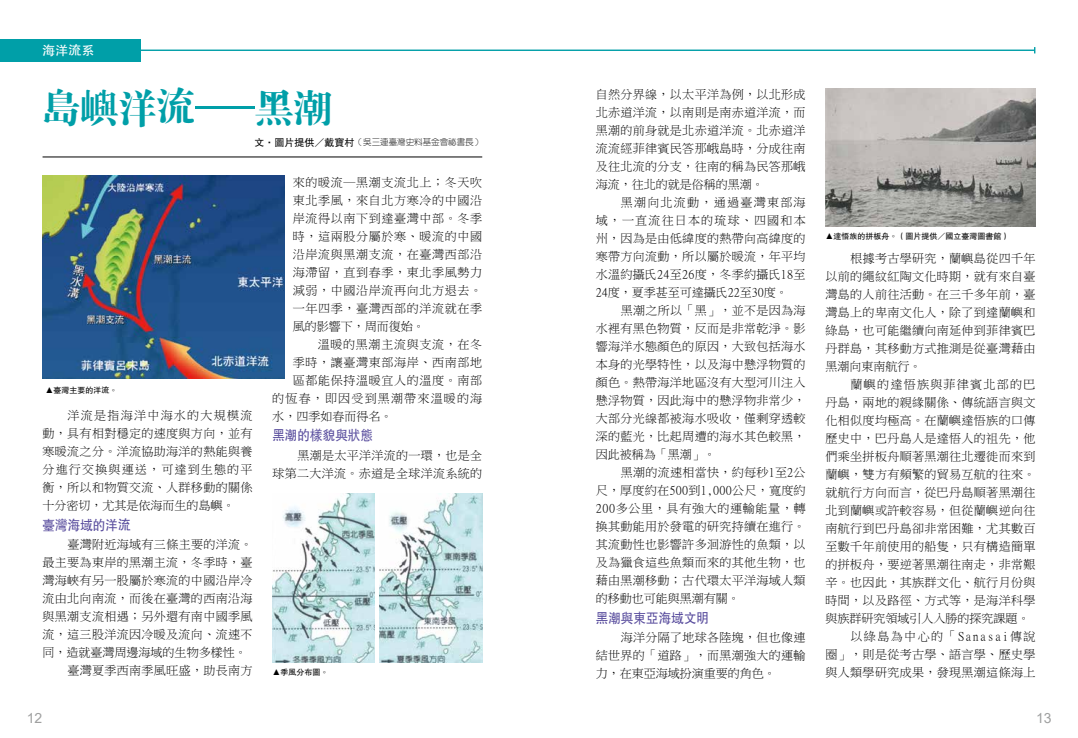
<style>
.page{position:relative;width:1078px;height:738px;background:#fff}
.page>*{position:absolute;margin:0;border:0;box-sizing:border-box;transform-origin:0 0}
.t1{font:40px "FZDBSB B51 0";letter-spacing:-.04em;color:#009fa8}
.t2{font:14px "FZHTB B51 0";color:#584c9d;scale:.9 1}
.t3{font:14px "Arial";color:#9fa0a0}
.t4{font:13px "FZHTB B51 0";color:#fff}
.t5{font:12px/18px "Ming Li U";letter-spacing:.03em;color:#000;text-align:justify}
.t6{font:12px "Ming Li U";color:#000}
.t7{font:12px "Ming Li U";letter-spacing:.055em;color:#000}
.t8{font:12px "Ming Li U";letter-spacing:.12em;color:#000}
.t9{font:12px "Ming Li U";letter-spacing:.1em;color:#000}
.t10{font:12px "Ming Li U";letter-spacing:.105em;color:#000}
.t11{font:8.5px "FZY1 B B51 0";color:#000}
.t12{font:8px "FZHTB B51 0";color:#000}
.s1{font-family:"FZHTB B51 0";font-size:10px}
</style>
<div class="page">
<hr style="left:43px;top:157px;width:439px;height:1px;background:#000">
<hr style="left:128px;top:49px;width:906px;height:2px;background:#009fa8">
<div style="left:0;top:39px;width:141px;height:22px;background:#009fa8"></div>
<img style="left:43px;top:176px;width:241px;height:202px">
<img style="left:379px;top:493px;width:103px;height:169px">
<img style="left:272px;top:493px;width:102px;height:169px">
<img style="left:825px;top:88px;width:210px;height:138px">
<p class="t4" style="left:43px;top:43px;width:53px">海洋流系</p>
<h1 class="t1" style="left:41px;top:87px;width:293px">島嶼洋流─黑潮</h1>
<p class="t11" style="left:254px;top:138px;width:229px"><span class="s1">文．圖片提供／戴寶村</span>（吳三連臺灣史料基金會祕書長）</p>
<p class="t5" style="left:293px;top:173px;width:191px">來的暖流─黑潮支流北上；冬天吹東北季風，來自北方寒冷的中國沿岸流得以南下到達臺灣中部。冬季時，這兩股分屬於寒、暖流的中國沿岸流與黑潮支流，在臺灣西部沿海滯留，直到春季，東北季風勢力減弱，中國沿岸流再向北方退去。一年四季，臺灣西部的洋流就在季風的影響下，周而復始。</p>
<p class="t7" style="left:318px;top:338px;width:166px">溫暖的黑潮主流與支流，在冬</p>
<p class="t7" style="left:293px;top:356px;width:191px">季時，讓臺灣東部海岸、西南部地</p>
<p class="t7" style="left:293px;top:374px;width:191px">區都能保持溫暖宜人的溫度。南部</p>
<p class="t9" style="left:272px;top:392px;width:211px">的恆春，即因受到黑潮帶來溫暖的海</p>
<p class="t6" style="left:272px;top:410px;width:121px">水，四季如春而得名。</p>
<p class="t2" style="left:272px;top:427px;width:114px">黑潮的樣貌與狀態</p>
<p class="t5" style="left:272px;top:446px;width:211px;text-align:right">黑潮是太平洋洋流的一環，也是全<br>球第二大洋流。赤道是全球洋流系統的</p>
<p class="t12" style="left:45px;top:385px;width:73px">▲臺灣主要的洋流。</p>
<p class="t5" style="left:43px;top:406px;width:211px;text-indent:25px">洋流是指海洋中海水的大規模流動，具有相對穩定的速度與方向，並有寒暖流之分。洋流協助海洋的熱能與養分進行交換與運送，可達到生態的平衡，所以和物質交流、人群移動的關係十分密切，尤其是依海而生的島嶼。</p>
<p class="t2" style="left:43px;top:516px;width:100px">臺灣海域的洋流</p>
<p class="t5" style="left:68px;top:535px;width:186px">臺灣附近海域有三條主要的洋流。</p>
<p class="t5" style="left:43px;top:553px;width:211px">最主要為東岸的黑潮主流，冬季時，臺</p>
<p class="t5" style="left:43px;top:571px;width:211px">灣海峽有另一股屬於寒流的中國沿岸冷</p>
<p class="t5" style="left:43px;top:589px;width:211px">流由北向南流，而後在臺灣的西南沿海</p>
<p class="t5" style="left:43px;top:607px;width:211px">與黑潮支流相遇；另外還有南中國季風</p>
<p class="t5" style="left:43px;top:625px;width:211px">流，這三股洋流因冷暖及流向、流速不</p>
<p class="t6" style="left:43px;top:646px;width:205px">同，造就臺灣周邊海域的生物多樣性。</p>
<p class="t5" style="left:68px;top:661px;width:186px">臺灣夏季西南季風旺盛，助長南方</p>
<p class="t12" style="left:272px;top:667px;width:57px">▲季風分布圖。</p>
<p class="t5" style="left:595px;top:85px;width:211px">自然分界線，以太平洋為例，以北形成北赤道洋流，以南則是南赤道洋流，而黑潮的前身就是北赤道洋流。北赤道洋流流經菲律賓民答那峨島時，分成往南及往北流的分支，往南的稱為民答那峨海流，往北的就是俗稱的黑潮。</p>
<p class="t5" style="left:595px;top:193px;width:211px;text-indent:25px">黑潮向北流動，通過臺灣東部海域，一直流往日本的琉球、四國和本州，因為是由低緯度的熱帶向高緯度的寒帶方向流動，所以屬於暖流，年平均水溫約攝氏24至26度，冬季約攝氏18至24度，夏季甚至可達攝氏22至30度。</p>
<p class="t5" style="left:595px;top:301px;width:211px;text-indent:25px">黑潮之所以「黑」，並不是因為海水裡有黑色物質，反而是非常乾淨。影響海洋水態顏色的原因，大致包括海水本身的光學特性，以及海中懸浮物質的顏色。熱帶海洋地區沒有大型河川注入懸浮物質，因此海中的懸浮物非常少，大部分光線都被海水吸收，僅剩穿透較深的藍光，比起周遭的海水其色較黑，因此被稱為「黑潮」。</p>
<p class="t5" style="left:595px;top:463px;width:211px;text-indent:25px">黑潮的流速相當快，約每秒1至2公尺，厚度約在500到1,000公尺，寬度約200多公里，具有強大的運輸能量，轉換其動能用於發電的研究持續在進行。其流動性也影響許多洄游性的魚類，以及為獵食這些魚類而來的其他生物，也藉由黑潮移動；古代環太平洋海域人類的移動也可能與黑潮有關。</p>
<p class="t2" style="left:595px;top:609px;width:127px">黑潮與東亞海域文明</p>
<p class="t5" style="left:595px;top:628px;width:211px;text-indent:25px">海洋分隔了地球各陸塊，但也像連結世界的「道路」，而黑潮強大的運輸力，在東亞海域扮演重要的角色。</p>
<p class="t12" style="left:825px;top:231px;width:185px">▲達悟族的拼板舟。（圖片提供／國立臺灣圖書館）</p>
<p class="t5" style="left:825px;top:249px;width:211px;text-indent:25px">根據考古學研究，蘭嶼島從四千年以前的繩紋紅陶文化時期，就有來自臺灣島的人前往活動。在三千多年前，臺灣島上的卑南文化人，除了到達蘭嶼和綠島，也可能繼續向南延伸到菲律賓巴丹群島，其移動方式推測是從臺灣藉由黑潮向東南航行。</p>
<p class="t10" style="left:850px;top:378px;width:186px">蘭嶼的達悟族與菲律賓北部的巴</p>
<p class="t5" style="left:825px;top:393px;width:211px">丹島，兩地的親緣關係、傳統語言與文</p>
<p class="t5" style="left:825px;top:411px;width:211px">化相似度均極高。在蘭嶼達悟族的口傳</p>
<p class="t5" style="left:825px;top:429px;width:211px">歷史中，巴丹島人是達悟人的祖先，他</p>
<p class="t5" style="left:825px;top:447px;width:211px">們乘坐拼板舟順著黑潮往北遷徙而來到</p>
<p class="t5" style="left:825px;top:465px;width:211px">蘭嶼，雙方有頻繁的貿易互航的往來。</p>
<p class="t5" style="left:825px;top:483px;width:211px">就航行方向而言，從巴丹島順著黑潮往</p>
<p class="t5" style="left:825px;top:501px;width:211px">北到蘭嶼或許較容易，但從蘭嶼逆向往</p>
<p class="t5" style="left:825px;top:519px;width:211px">南航行到巴丹島卻非常困難，尤其數百</p>
<p class="t5" style="left:825px;top:537px;width:211px">至數千年前使用的船隻，只有構造簡單</p>
<p class="t5" style="left:825px;top:555px;width:211px">的拼板舟，要逆著黑潮往南走，非常艱</p>
<p class="t5" style="left:825px;top:573px;width:211px">辛。也因此，其族群文化、航行月份與</p>
<p class="t5" style="left:825px;top:591px;width:211px">時間，以及路徑、方式等，是海洋科學</p>
<p class="t6" style="left:825px;top:612px;width:205px">與族群研究領域引人入勝的探究課題。</p>
<p class="t8" style="left:850px;top:630px;width:186px">以綠島為中心的「Sanasai傳說</p>
<p class="t5" style="left:825px;top:645px;width:211px">圈」，則是從考古學、語言學、歷史學</p>
<p class="t5" style="left:825px;top:663px;width:211px">與人類學研究成果，發現黑潮這條海上</p>
<p class="t3" style="left:27px;top:708px;width:17px">12</p>
<p class="t3" style="left:1035px;top:708px;width:17px">13</p>
</div>
